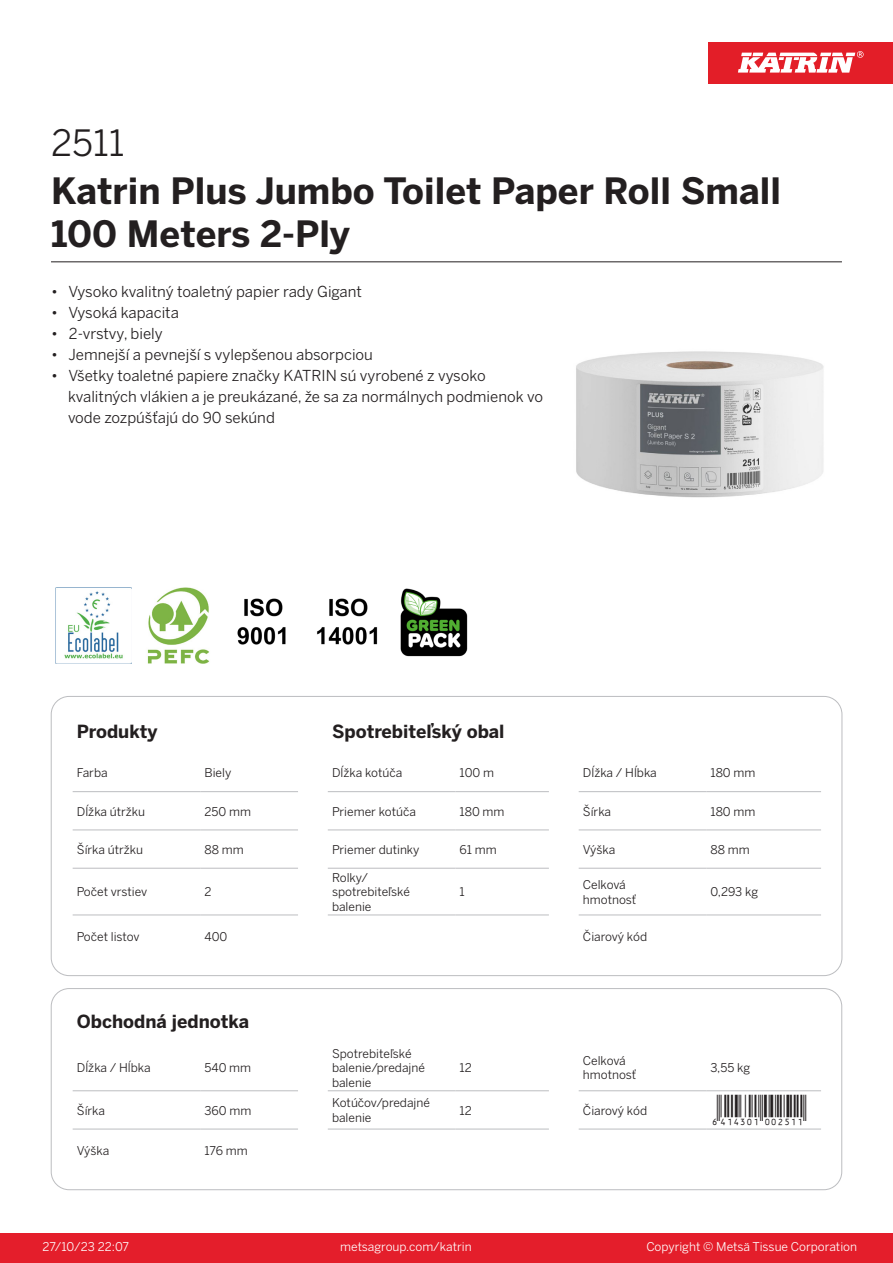
<style>
.page{position:relative;width:893px;height:1263px;background:#fff}
.page>*{position:absolute;margin:0;border:0;box-sizing:border-box;transform-origin:0 0}
.Product_Name{font:700 36px/43.2px "Benton Sans";color:#231f20}
.External_material_co{font:36px "Benton Sans";color:#231f20}
.T_EAN{font:30px "Viisas EAN Matala";color:#231f20}
.T_TableHeader{font:700 18px "Benton Sans";color:#231f20}
.MarketingBullets{font:15px/21px "Benton Sans";color:#231f20}
.T_TableBody{font:12px/14.4px "Benton Sans";color:#231f20}
.t1{font:12px "Benton Sans";color:#fff}
</style>
<div class="page">
<div style="left:0;top:1233px;width:893px;height:30px;background:#e41e2b"></div>
<div style="left:708px;top:43px;width:185px;height:41px;background:#e31e28"></div>
<svg style="left:738px;top:51px;width:126px;height:22px"></svg>
<hr style="left:73px;top:791px;width:127px;height:1px;background:#bcbdc0">
<hr style="left:200px;top:791px;width:98px;height:1px;background:#bcbdc0">
<hr style="left:328px;top:791px;width:127px;height:1px;background:#bcbdc0">
<hr style="left:455px;top:791px;width:94px;height:1px;background:#bcbdc0">
<hr style="left:579px;top:791px;width:127px;height:1px;background:#bcbdc0">
<hr style="left:706px;top:791px;width:115px;height:1px;background:#bcbdc0">
<hr style="left:73px;top:830px;width:127px;height:1px;background:#bcbdc0">
<hr style="left:200px;top:830px;width:98px;height:1px;background:#bcbdc0">
<hr style="left:328px;top:830px;width:127px;height:1px;background:#bcbdc0">
<hr style="left:455px;top:830px;width:94px;height:1px;background:#bcbdc0">
<hr style="left:579px;top:830px;width:127px;height:1px;background:#bcbdc0">
<hr style="left:706px;top:830px;width:115px;height:1px;background:#bcbdc0">
<hr style="left:73px;top:868px;width:127px;height:1px;background:#bcbdc0">
<hr style="left:200px;top:868px;width:98px;height:1px;background:#bcbdc0">
<hr style="left:328px;top:868px;width:127px;height:1px;background:#bcbdc0">
<hr style="left:455px;top:868px;width:94px;height:1px;background:#bcbdc0">
<hr style="left:579px;top:868px;width:127px;height:1px;background:#bcbdc0">
<hr style="left:706px;top:868px;width:115px;height:1px;background:#bcbdc0">
<hr style="left:73px;top:915px;width:127px;height:1px;background:#bcbdc0">
<hr style="left:200px;top:915px;width:98px;height:1px;background:#bcbdc0">
<hr style="left:328px;top:915px;width:127px;height:1px;background:#bcbdc0">
<hr style="left:455px;top:915px;width:94px;height:1px;background:#bcbdc0">
<hr style="left:579px;top:915px;width:127px;height:1px;background:#bcbdc0">
<hr style="left:706px;top:915px;width:115px;height:1px;background:#bcbdc0">
<hr style="left:73px;top:1090px;width:127px;height:1px;background:#bcbdc0">
<hr style="left:200px;top:1090px;width:98px;height:1px;background:#bcbdc0">
<hr style="left:328px;top:1090px;width:127px;height:1px;background:#bcbdc0">
<hr style="left:455px;top:1090px;width:94px;height:1px;background:#bcbdc0">
<hr style="left:579px;top:1090px;width:127px;height:1px;background:#bcbdc0">
<hr style="left:706px;top:1090px;width:115px;height:1px;background:#bcbdc0">
<hr style="left:73px;top:1129px;width:127px;height:1px;background:#bcbdc0">
<hr style="left:200px;top:1129px;width:98px;height:1px;background:#bcbdc0">
<hr style="left:328px;top:1129px;width:127px;height:1px;background:#bcbdc0">
<hr style="left:455px;top:1129px;width:94px;height:1px;background:#bcbdc0">
<hr style="left:579px;top:1129px;width:127px;height:1px;background:#bcbdc0">
<hr style="left:706px;top:1129px;width:115px;height:1px;background:#bcbdc0">
<div style="left:51px;top:988px;width:791px;height:202px;border:1px solid #bcbdc0;border-radius:18px"></div>
<img style="left:576px;top:351px;width:248px;height:147px">
<img style="left:55px;top:587px;width:77px;height:77px">
<img style="left:147px;top:587px;width:63px;height:77px">
<img style="left:237px;top:598px;width:49px;height:47px">
<img style="left:317px;top:598px;width:61px;height:47px">
<img style="left:400px;top:588px;width:68px;height:69px">
<hr style="left:51px;top:261px;width:791px;height:1px;background:#231f20">
<p class="External_material_co" style="left:51px;top:121px;width:75px">2511</p>
<p class="Product_Name" style="left:51px;top:170px;width:732px">Katrin Plus Jumbo Toilet Paper Roll Small<br>100 Meters 2-Ply</p>
<p class="MarketingBullets" style="left:51px;top:281px;width:312px">• Vysoko kvalitný toaletný papier rady Gigant</p>
<p class="MarketingBullets" style="left:51px;top:302px;width:129px">• Vysoká kapacita</p>
<p class="MarketingBullets" style="left:51px;top:323px;width:113px">• 2-vrstvy, biely</p>
<p class="MarketingBullets" style="left:51px;top:344px;width:323px">• Jemnejší a pevnejší s vylepšenou absorpciou</p>
<p class="MarketingBullets" style="left:68px;top:365px;width:476px;text-indent:-17px">• Všetky toaletné papiere značky KATRIN sú vyrobené z vysoko kvalitných vlákien a je preukázané, že sa za normálnych podmienok vo vode zozpúšťajú do 90 sekúnd</p>
<p class="T_TableHeader" style="left:77px;top:720px;width:82px">Produkty</p>
<p class="T_TableHeader" style="left:332px;top:720px;width:174px">Spotrebiteľský obal</p>
<p class="T_TableBody" style="left:77px;top:766px;width:32px">Farba</p>
<p class="T_TableBody" style="left:204px;top:766px;width:28px">Biely</p>
<p class="T_TableBody" style="left:332px;top:766px;width:72px">Dĺžka kotúča</p>
<p class="T_TableBody" style="left:460px;top:766px;width:36px">100 m</p>
<p class="T_TableBody" style="left:583px;top:766px;width:75px">Dĺžka / Hĺbka</p>
<p class="T_TableBody" style="left:710px;top:766px;width:46px">180 mm</p>
<p class="T_TableBody" style="left:77px;top:804px;width:70px">Dĺžka útržku</p>
<p class="T_TableBody" style="left:204px;top:804px;width:48px">250 mm</p>
<p class="T_TableBody" style="left:332px;top:804px;width:85px">Priemer kotúča</p>
<p class="T_TableBody" style="left:460px;top:804px;width:46px">180 mm</p>
<p class="T_TableBody" style="left:583px;top:804px;width:30px">Šírka</p>
<p class="T_TableBody" style="left:710px;top:804px;width:46px">180 mm</p>
<p class="T_TableBody" style="left:77px;top:842px;width:68px">Šírka útržku</p>
<p class="T_TableBody" style="left:204px;top:842px;width:41px">88 mm</p>
<p class="T_TableBody" style="left:332px;top:842px;width:89px">Priemer dutinky</p>
<p class="T_TableBody" style="left:460px;top:842px;width:39px">61 mm</p>
<p class="T_TableBody" style="left:583px;top:842px;width:34px">Výška</p>
<p class="T_TableBody" style="left:710px;top:842px;width:41px">88 mm</p>
<p class="T_TableBody" style="left:77px;top:885px;width:72px">Počet vrstiev</p>
<p class="T_TableBody" style="left:204px;top:885px;width:9px">2</p>
<p class="T_TableBody" style="left:332px;top:870px;width:38px">Rolky/</p>
<p class="T_TableBody" style="left:332px;top:885px;width:79px">spotrebiteľské balenie</p>
<p class="T_TableBody" style="left:460px;top:885px;width:7px">1</p>
<p class="T_TableBody" style="left:583px;top:877px;width:44px">Celková</p>
<p class="T_TableBody" style="left:583px;top:892px;width:55px">hmotnosť</p>
<p class="T_TableBody" style="left:710px;top:885px;width:49px">0,293 kg</p>
<p class="T_TableBody" style="left:77px;top:929px;width:64px">Počet listov</p>
<p class="T_TableBody" style="left:204px;top:929px;width:24px">400</p>
<p class="T_TableBody" style="left:583px;top:929px;width:66px">Čiarový kód</p>
<p class="T_TableHeader" style="left:77px;top:1010px;width:174px">Obchodná jednotka</p>
<p class="T_TableBody" style="left:77px;top:1060px;width:75px">Dĺžka / Hĺbka</p>
<p class="T_TableBody" style="left:204px;top:1060px;width:48px">540 mm</p>
<p class="T_TableBody" style="left:332px;top:1046px;width:94px">Spotrebiteľské balenie/predajné balenie</p>
<p class="T_TableBody" style="left:460px;top:1060px;width:14px">12</p>
<p class="T_TableBody" style="left:583px;top:1053px;width:44px">Celková</p>
<p class="T_TableBody" style="left:583px;top:1068px;width:55px">hmotnosť</p>
<p class="T_TableBody" style="left:710px;top:1060px;width:41px">3,55 kg</p>
<p class="T_TableBody" style="left:77px;top:1103px;width:30px">Šírka</p>
<p class="T_TableBody" style="left:204px;top:1103px;width:48px">360 mm</p>
<p class="T_TableBody" style="left:332px;top:1096px;width:99px">Kotúčov/predajné balenie</p>
<p class="T_TableBody" style="left:460px;top:1103px;width:14px">12</p>
<p class="T_TableBody" style="left:583px;top:1103px;width:66px">Čiarový kód</p>
<p class="T_EAN" style="left:710px;top:1094px;width:97px">*6414301002511*</p>
<p class="T_TableBody" style="left:77px;top:1143px;width:34px">Výška</p>
<p class="T_TableBody" style="left:204px;top:1143px;width:45px">176 mm</p>
<p class="t1" style="left:43px;top:1239px;width:88px">27/10/23 22:07</p>
<p class="t1" style="left:340px;top:1239px;width:133px">metsagroup.com/katrin</p>
<p class="t1" style="left:646px;top:1239px;width:212px">Copyright © Metsä Tissue Corporation</p>
</div>
